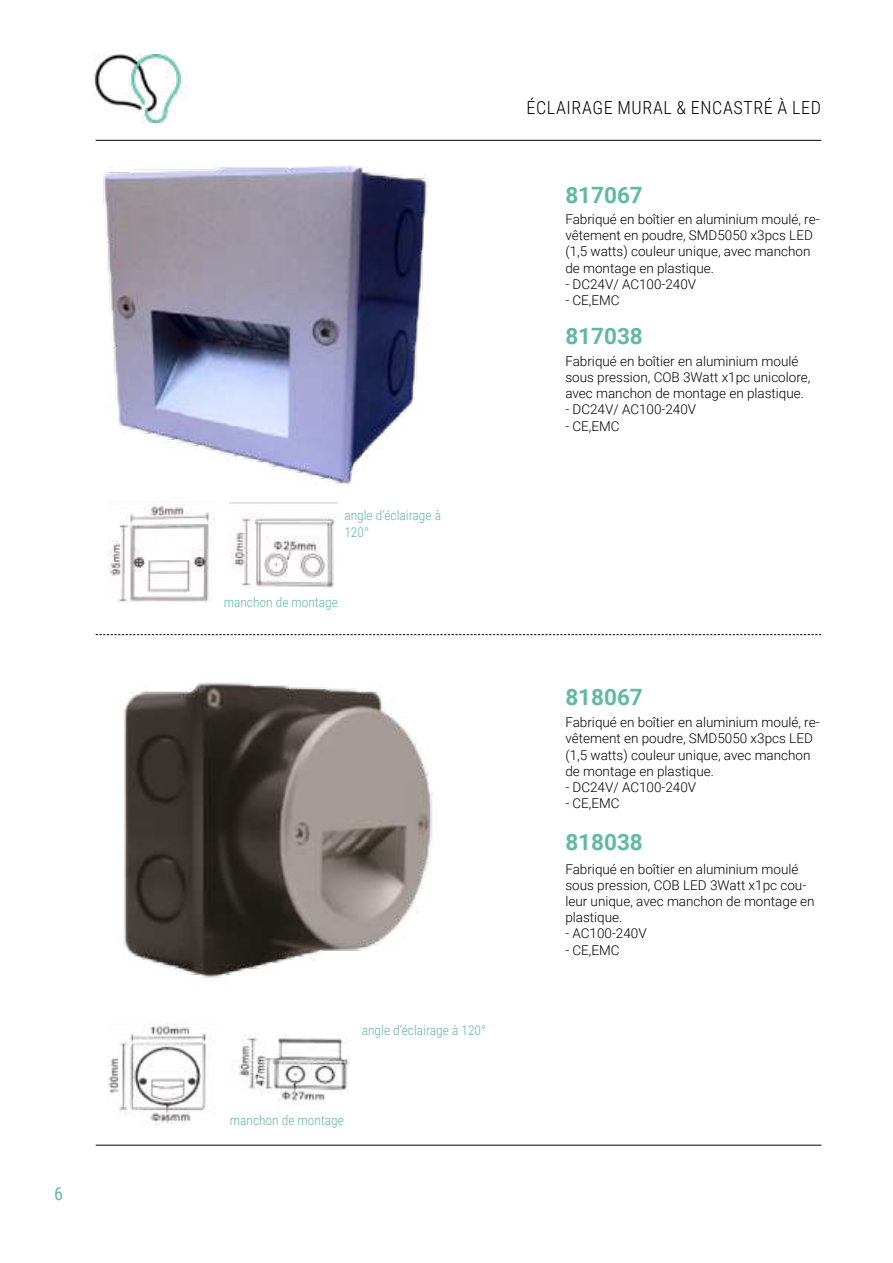
<style>
.page{position:relative;width:893px;height:1263px;background:#fff}
.page>*{position:absolute;margin:0;border:0;box-sizing:border-box;transform-origin:0 0}
.t1{font:700 22.5px "Roboto";color:#5fbaa1}
.t2{font:300 18px "Roboto Condensed";letter-spacing:.035em;color:#000}
.t3{font:18px "Roboto Condensed";color:#5fbaa1}
.t4{font:300 13.5px/16.2px "Roboto";color:#000}
.t5{font:300 13.5px/16.2px "Roboto Condensed";color:#5fbaa1}
</style>
<div class="page">
<hr style="left:96px;top:140px;width:725px;height:1px;background:#000">
<hr style="left:96px;top:1145px;width:725px;height:1px;background:#000">
<svg style="left:96px;top:634px;width:725px;height:1px"></svg>
<img style="left:93px;top:55px;width:94px;height:68px">
<img style="left:103px;top:165px;width:325px;height:320px">
<img style="left:108px;top:503px;width:108px;height:100px">
<img style="left:230px;top:502px;width:108px;height:86px">
<img style="left:123px;top:682px;width:310px;height:296px">
<img style="left:108px;top:1023px;width:106px;height:101px">
<img style="left:238px;top:1034px;width:111px;height:71px">
<h2 class="t3" style="left:54px;top:1181px;width:10px">6</h2>
<p class="t5" style="left:344px;top:507px;width:98px">angle d’éclairage à<br>120°</p>
<p class="t5" style="left:224px;top:593px;width:116px">manchon de montage</p>
<p class="t5" style="left:362px;top:1021px;width:126px">angle d’éclairage à 120°</p>
<p class="t5" style="left:230px;top:1112px;width:116px">manchon de montage</p>
<h2 class="t2" style="left:527px;top:95px;width:296px">ÉCLAIRAGE MURAL &amp; ENCASTRÉ À LED</h2>
<h1 class="t1" style="left:565px;top:179px;width:79px">817067</h1>
<p class="t4" style="left:565px;top:211px;width:256px">Fabriqué en boîtier en aluminium moulé, re&shy;vêtement en poudre, SMD5050 x3pcs LED (1,5 watts) couleur unique, avec manchon de montage en plastique.</p>
<p class="t4" style="left:565px;top:275px;width:132px">- DC24V/ AC100-240V</p>
<p class="t4" style="left:565px;top:292px;width:56px">- CE,EMC</p>
<h1 class="t1" style="left:565px;top:321px;width:79px">817038</h1>
<p class="t4" style="left:565px;top:352px;width:247px">Fabriqué en boîtier en aluminium moulé sous pression, COB 3Watt x1pc unicolore, avec manchon de montage en plastique.</p>
<p class="t4" style="left:565px;top:401px;width:132px">- DC24V/ AC100-240V</p>
<p class="t4" style="left:565px;top:417px;width:56px">- CE,EMC</p>
<h1 class="t1" style="left:565px;top:681px;width:79px">818067</h1>
<p class="t4" style="left:565px;top:714px;width:256px">Fabriqué en boîtier en aluminium moulé, re&shy;vêtement en poudre, SMD5050 x3pcs LED (1,5 watts) couleur unique, avec manchon de montage en plastique.</p>
<p class="t4" style="left:565px;top:778px;width:132px">- DC24V/ AC100-240V</p>
<p class="t4" style="left:565px;top:795px;width:56px">- CE,EMC</p>
<h1 class="t1" style="left:565px;top:826px;width:79px">818038</h1>
<p class="t4" style="left:565px;top:860px;width:251px">Fabriqué en boîtier en aluminium moulé sous pression, COB LED 3Watt x1pc cou&shy;leur unique, avec manchon de montage en plastique.</p>
<p class="t4" style="left:565px;top:925px;width:83px">- AC100-240V</p>
<p class="t4" style="left:565px;top:941px;width:56px">- CE,EMC</p>
</div>
